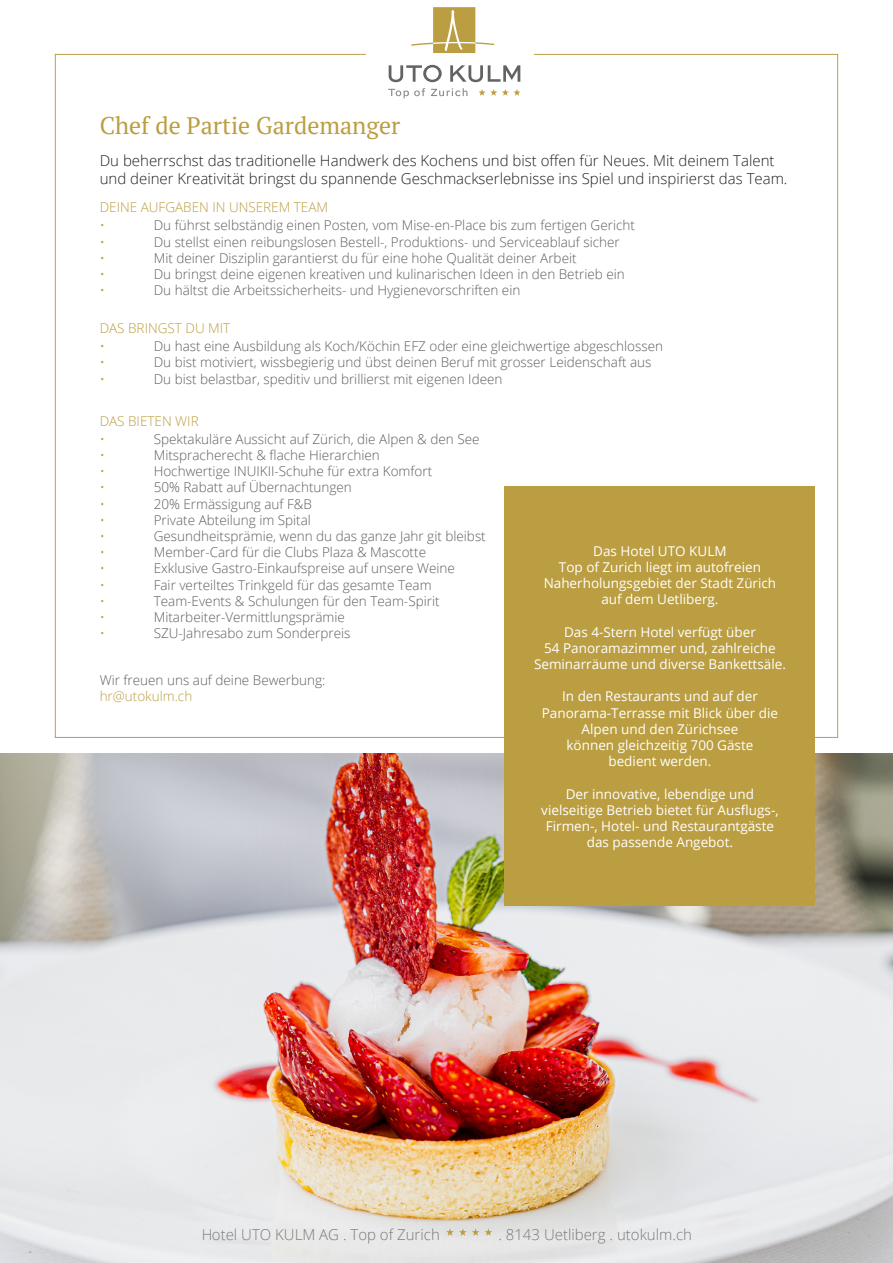
<style>
.page{position:relative;width:893px;height:1263px;background:#fff}
.page>*{position:absolute;margin:0;border:0;box-sizing:border-box;transform-origin:0 0}
.t1{font:24px "PT Serif";color:#bb9e41}
.t2{font:300 15px/18px "Open Sans";color:#231f20}
.t3{font:300 15px "Open Sans";color:#5b5f5e}
.t4{font:300 13.5px "Open Sans";color:#5b5f5e}
.t5{font:13.5px/16.2px "Open Sans";color:#fff;text-align:center}
.t6{font:300 13.5px "Open Sans";color:#bb9e41}
</style>
<div class="page">
<img style="left:0;top:754px;width:893px;height:509px">
<svg style="left:388px;top:88px;width:37px;height:10px"></svg>
<svg style="left:431px;top:88px;width:36px;height:8px"></svg>
<svg style="left:478px;top:89px;width:42px;height:7px"></svg>
<svg style="left:411px;top:7px;width:83px;height:46px"></svg>
<svg style="left:389px;top:65px;width:53px;height:17px"></svg>
<svg style="left:450px;top:65px;width:70px;height:17px"></svg>
<svg style="left:446px;top:1228px;width:33px;height:8px"></svg>
<svg style="left:485px;top:1228px;width:7px;height:8px"></svg>
<div style="left:505px;top:486px;width:310px;height:420px;background:#bb9e41"></div>
<p class="t1" style="left:100px;top:110px;width:302px">Chef de Partie Gardemanger</p>
<p class="t2" style="left:100px;top:151px;width:689px">Du beherrschst das traditionelle Handwerk des Kochens und bist offen für Neues. Mit deinem Talent und deiner Kreativität bringst du spannende Geschmackserlebnisse ins Spiel und inspirierst das Team.</p>
<p class="t6" style="left:100px;top:198px;width:230px">DEINE AUFGABEN IN UNSEREM TEAM</p>
<p class="t6" style="left:100px;top:216px;width:7px">•</p>
<p class="t4" style="left:154px;top:216px;width:483px">Du führst selbständig einen Posten, vom Mise-en-Place bis zum fertigen Gericht</p>
<p class="t6" style="left:100px;top:233px;width:7px">•</p>
<p class="t4" style="left:154px;top:233px;width:468px">Du stellst einen reibungslosen Bestell-, Produktions- und Serviceablauf sicher</p>
<p class="t6" style="left:100px;top:249px;width:7px">•</p>
<p class="t4" style="left:154px;top:249px;width:424px">Mit deiner Disziplin garantierst du für eine hohe Qualität deiner Arbeit</p>
<p class="t6" style="left:100px;top:265px;width:7px">•</p>
<p class="t4" style="left:154px;top:265px;width:473px">Du bringst deine eigenen kreativen und kulinarischen Ideen in den Betrieb ein</p>
<p class="t6" style="left:100px;top:281px;width:7px">•</p>
<p class="t4" style="left:154px;top:281px;width:368px">Du hältst die Arbeitssicherheits- und Hygienevorschriften ein</p>
<p class="t6" style="left:100px;top:319px;width:132px">DAS BRINGST DU MIT</p>
<p class="t6" style="left:100px;top:337px;width:7px">•</p>
<p class="t4" style="left:154px;top:337px;width:511px">Du hast eine Ausbildung als Koch/Köchin EFZ oder eine gleichwertige abgeschlossen</p>
<p class="t6" style="left:100px;top:353px;width:7px">•</p>
<p class="t4" style="left:154px;top:353px;width:499px">Du bist motiviert, wissbegierig und übst deinen Beruf mit grosser Leidenschaft aus</p>
<p class="t6" style="left:100px;top:369px;width:7px">•</p>
<p class="t4" style="left:154px;top:369px;width:350px">Du bist belastbar, speditiv und brillierst mit eigenen Ideen</p>
<p class="t6" style="left:100px;top:412px;width:101px">DAS BIETEN WIR</p>
<p class="t6" style="left:100px;top:430px;width:7px">•</p>
<p class="t4" style="left:154px;top:430px;width:327px">Spektakuläre Aussicht auf Zürich, die Alpen &amp; den See</p>
<p class="t6" style="left:100px;top:446px;width:7px">•</p>
<p class="t4" style="left:154px;top:446px;width:228px">Mitspracherecht &amp; flache Hierarchien</p>
<p class="t6" style="left:100px;top:462px;width:7px">•</p>
<p class="t4" style="left:154px;top:462px;width:280px">Hochwertige INUIKII-Schuhe für extra Komfort</p>
<p class="t6" style="left:100px;top:478px;width:7px">•</p>
<p class="t4" style="left:154px;top:478px;width:200px">50% Rabatt auf Übernachtungen</p>
<p class="t6" style="left:100px;top:494px;width:7px">•</p>
<p class="t4" style="left:154px;top:494px;width:160px">20% Ermässigung auf F&amp;B</p>
<p class="t6" style="left:100px;top:511px;width:7px">•</p>
<p class="t4" style="left:154px;top:511px;width:159px">Private Abteilung im Spital</p>
<p class="t6" style="left:100px;top:527px;width:7px">•</p>
<p class="t4" style="left:154px;top:527px;width:334px">Gesundheitsprämie, wenn du das ganze Jahr git bleibst</p>
<p class="t6" style="left:100px;top:543px;width:7px">•</p>
<p class="t4" style="left:154px;top:543px;width:274px">Member-Card für die Clubs Plaza &amp; Mascotte</p>
<p class="t6" style="left:100px;top:559px;width:7px">•</p>
<p class="t4" style="left:154px;top:559px;width:303px">Exklusive Gastro-Einkaufspreise auf unsere Weine</p>
<p class="t6" style="left:100px;top:575px;width:7px">•</p>
<p class="t4" style="left:154px;top:575px;width:279px">Fair verteiltes Trinkgeld für das gesamte Team</p>
<p class="t6" style="left:100px;top:592px;width:7px">•</p>
<p class="t4" style="left:154px;top:592px;width:287px">Team-Events &amp; Schulungen für den Team-Spirit</p>
<p class="t6" style="left:100px;top:608px;width:7px">•</p>
<p class="t4" style="left:154px;top:608px;width:193px">Mitarbeiter-Vermittlungsprämie</p>
<p class="t6" style="left:100px;top:624px;width:7px">•</p>
<p class="t4" style="left:154px;top:624px;width:198px">SZU-Jahresabo zum Sonderpreis</p>
<p class="t4" style="left:100px;top:670px;width:227px">Wir freuen uns auf deine Bewerbung:</p>
<p class="t6" style="left:100px;top:687px;width:94px">hr@utokulm.ch</p>
<p class="t5" style="left:593px;top:542px;width:135px">Das Hotel UTO KULM</p>
<p class="t5" style="left:559px;top:558px;width:204px">Top of Zurich liegt im autofreien</p>
<p class="t5" style="left:544px;top:575px;width:234px">Naherholungsgebiet der Stadt Zürich</p>
<p class="t5" style="left:601px;top:591px;width:119px">auf dem Uetliberg.</p>
<p class="t5" style="left:564px;top:623px;width:193px">Das 4-Stern Hotel verfügt über</p>
<p class="t5" style="left:534px;top:639px;width:253px">54 Panoramazimmer und, zahlreiche<br>Seminarräume und diverse Bankettsäle.</p>
<p class="t5" style="left:562px;top:688px;width:197px">In den Restaurants und auf der</p>
<p class="t5" style="left:542px;top:704px;width:238px">Panorama-Terrasse mit Blick über die<br>Alpen und den Zürichsee</p>
<p class="t5" style="left:566px;top:737px;width:188px">können gleichzeitig 700 Gäste</p>
<p class="t5" style="left:608px;top:753px;width:104px">bedient werden.</p>
<p class="t5" style="left:566px;top:785px;width:190px">Der innovative, lebendige und</p>
<p class="t5" style="left:541px;top:801px;width:239px">vielseitige Betrieb bietet für Ausflugs-,<br>Firmen-, Hotel- und Restaurantgäste</p>
<p class="t5" style="left:587px;top:834px;width:148px">das passende Angebot.</p>
<p class="t3" style="left:201px;top:1224px;width:240px">Hotel UTO KULM AG . Top of Zurich</p>
<p class="t3" style="left:498px;top:1224px;width:195px">. 8143 Uetliberg . utokulm.ch</p>
</div>
